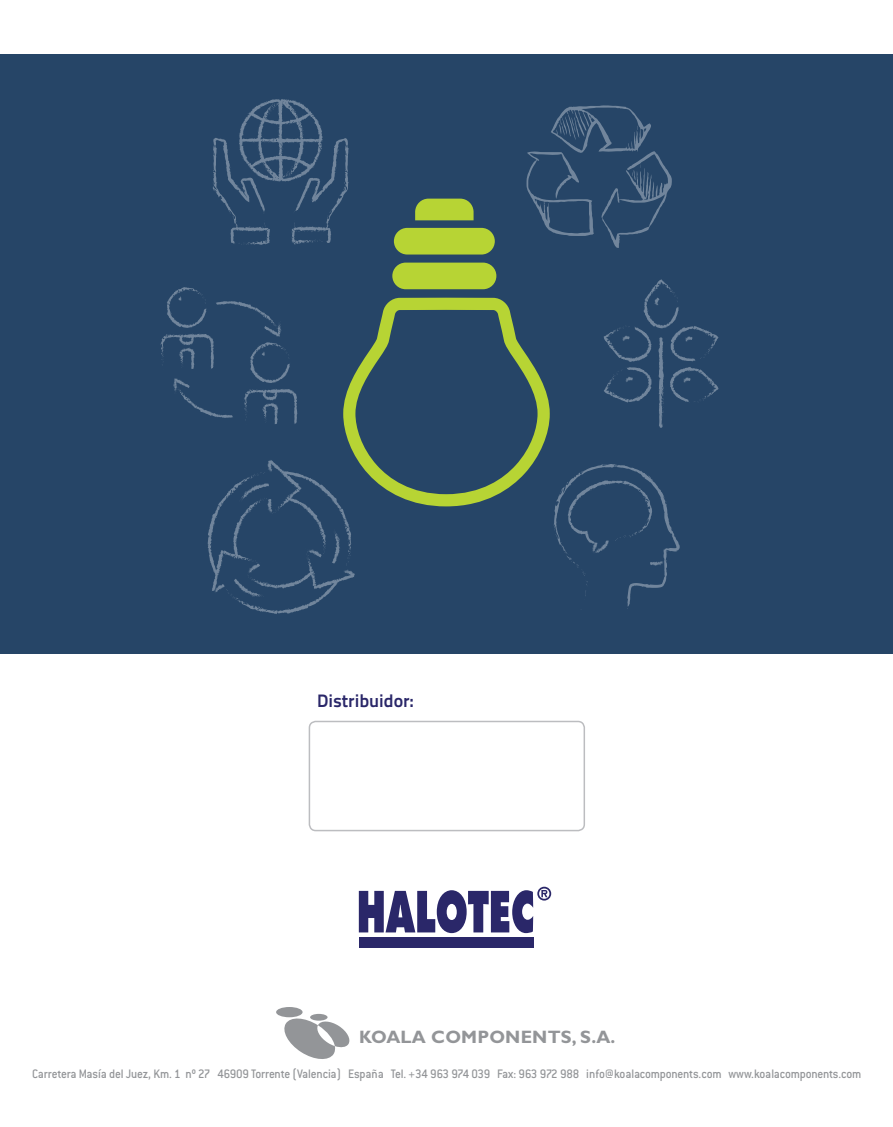
<style>
.page{position:relative;width:893px;height:1127px;background:#fff}
.page>*{position:absolute;margin:0;border:0;box-sizing:border-box;transform-origin:0 0}
.t1{font:700 18px "Gill Sans";letter-spacing:.01em;color:#939598}
.t2{font:700 18px "Titillium Text 22 L";color:#2a2769}
.t3{font:500 13.5px "Conduit ITC";letter-spacing:-.02em;color:#939598;scale:.95 1}
</style>
<div class="page">
<div style="left:359px;top:937px;width:174px;height:11px;background:#2a2769"></div>
<svg style="left:359px;top:887px;width:192px;height:46px"></svg>
<div style="left:276px;top:1007px;width:27px;height:10px;background:#939598;border-radius:50%"></div>
<svg style="left:310px;top:1014px;width:18px;height:6px"></svg>
<svg style="left:281px;top:1016px;width:69px;height:43px"></svg>
<div style="left:1px;top:54px;width:892px;height:599px;background:#264567"></div>
<svg style="left:343px;top:298px;width:207px;height:208px"></svg>
<div style="left:392px;top:263px;width:104px;height:26px;background:#b7d434;border-radius:13px"></div>
<div style="left:394px;top:228px;width:101px;height:26px;background:#b7d434;border-radius:13px"></div>
<svg style="left:415px;top:199px;width:59px;height:21px"></svg>
<svg style="left:526px;top:105px;width:146px;height:143px"></svg>
<svg style="left:213px;top:99px;width:136px;height:146px"></svg>
<svg style="left:604px;top:279px;width:115px;height:149px"></svg>
<svg style="left:160px;top:287px;width:138px;height:137px"></svg>
<svg style="left:554px;top:464px;width:126px;height:145px"></svg>
<svg style="left:208px;top:459px;width:147px;height:155px"></svg>
<div style="left:309px;top:721px;width:276px;height:110px;border:2px solid #bcbdc0;border-radius:6px"></div>
<h1 class="t2" style="left:317px;top:687px;width:98px">Distribuidor:</h1>
<h1 class="t1" style="left:359px;top:1026px;width:258px">KOALA COMPONENTS, S.A.</h1>
<p class="t3" style="left:32px;top:1066px;width:874px">Carretera Masía del Juez, Km. 1 nº 27 46909 Torrente (Valencia) España Tel. +34 963 974 039 Fax: 963 972 988 info@koalacomponents.com www.koalacomponents.com</p>
</div>
